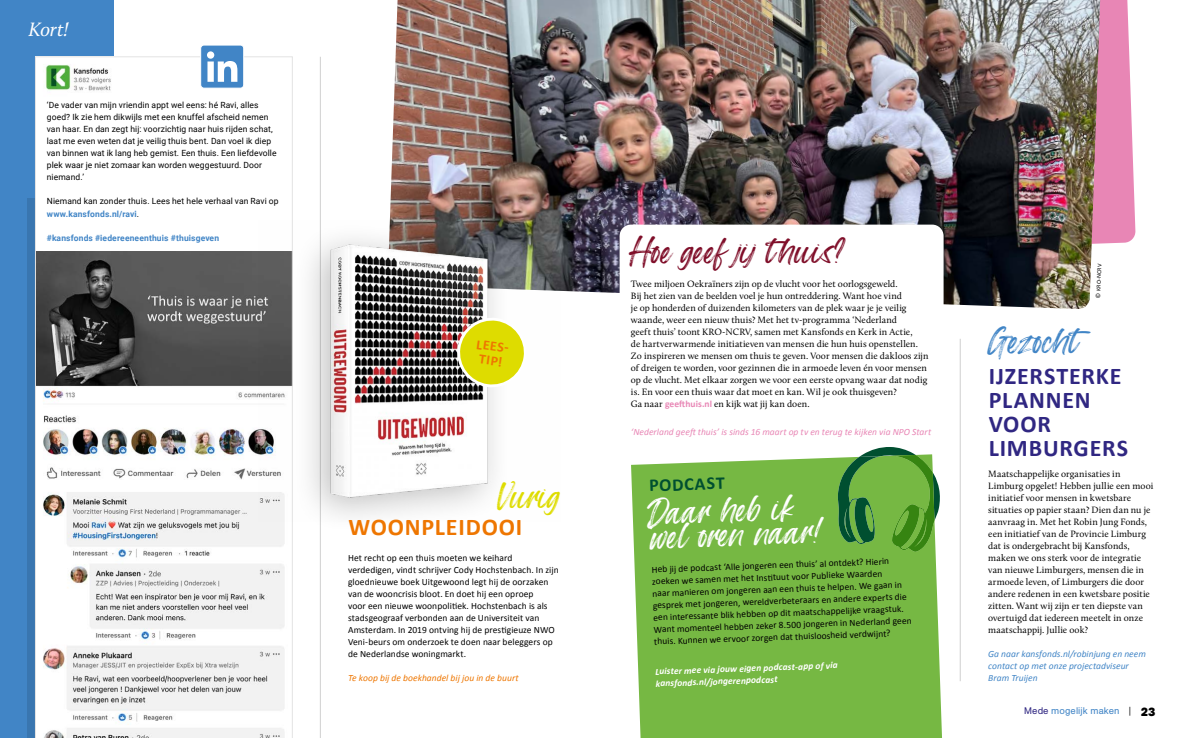
<style>
.page{position:relative;width:1191px;height:738px;background:#fff}
.page>*{position:absolute;margin:0;border:0;box-sizing:border-box;transform-origin:0 0}
.t1{font:36px "Kingston";color:#fff}
.t2{font:36px "Kingston";letter-spacing:.025em;color:#7f0e29}
.t3{font:36px "Kingston";letter-spacing:.025em;color:#4185c6}
.t4{font:36px "Kingston";letter-spacing:.01em;color:#dedc00}
.t5{font:700 24px/24px "Calibri";letter-spacing:.035em;color:#302782}
.t6{font:700 24px "Calibri";letter-spacing:.035em;color:#ee7601}
.t7{font:italic 20px "Calluna";color:#fff}
.t8{font:700 18px "Calibri";color:#004f30}
.t9{font:700 14px/14px "Calibri";color:#ee7601}
.t10{font:9.5px/12px "Calluna";letter-spacing:.005em;color:#000}
.t11{font:9.5px/12px "Calibri";letter-spacing:.005em;color:#000}
.t12{font:italic 9.5px/12px "Calibri";letter-spacing:.005em;color:#4185c6}
.t13{font:italic 700 9.5px/12px "Calibri";color:#fff}
.t14{font:italic 9.5px "Calibri";letter-spacing:.005em;color:#e886b5}
.t15{font:italic 9.5px "Calibri";letter-spacing:.005em;color:#ee7601}
.t16{font:9.5px "AG Book Std";letter-spacing:.01em;color:#4185c6}
.t17{font:8.5px/12px "Roboto";letter-spacing:.015em;color:#000}
.t18{font:700 8.5px "Roboto";letter-spacing:.015em;color:#4185c6}
.t19{font:6px "Calibri";color:#000}
.s1{font-weight:700;color:#4185c6}
.s2{font-family:"Calibri";font-weight:700;color:#e886b5}
.s3{font-family:"Arial"}
.s4{color:#302782}
.s5{font-weight:300;color:#000}
.s6{font-weight:900;font-size:12px;color:#000}
</style>
<div class="page">
<svg style="left:1100px;top:0;width:35px;height:244px;background:#ea92bc"></svg>
<hr style="left:960px;top:338px;width:1px;height:342px;background:#d0d0d0">
<div style="left:0;top:0;width:113px;height:737px;background:#4185c6"></div>
<hr style="left:320px;top:57px;width:1px;height:680px;background:#d0d0d0">
<img style="left:389px;top:0;width:711px;height:309px">
<div style="left:619px;top:224px;width:324px;height:275px;background:#fff;border-radius:11px"></div>
<div style="left:631px;top:457px;width:311px;height:280px;background:#76b843"></div>
<svg style="left:837px;top:447px;width:103px;height:104px;background:#64a44b"></svg>
<div style="left:27px;top:198px;width:257px;height:539px;background:#3976b0"></div>
<svg style="left:35px;top:56px;width:257px;height:681px"></svg>
<div style="left:201px;top:45px;width:43px;height:43px;background:#4185c6;border-radius:3px"></div>
<div style="left:200px;top:45px;width:44px;height:43px;border:1px solid #fff;border-radius:3px"></div>
<svg style="left:207px;top:61px;width:30px;height:21px"></svg>
<div style="left:207px;top:51px;width:7px;height:8px;background:#fff;border-radius:50%"></div>
<div style="left:292px;top:221px;width:219px;height:313px;background:#fff"></div>
<img style="left:259px;top:220px;width:301px;height:301px">
<svg style="left:453px;top:313px;width:78px;height:75px"></svg>
<h3 class="t7" style="left:28px;top:17px;width:42px">Kort!</h3>
<p class="t17" style="left:47px;top:99px;width:231px">‘De vader van mijn vriendin appt wel eens: hé Ravi, alles goed? Ik zie hem dikwijls met een knuffel afscheid nemen van haar. En dan zegt hij: voorzichtig naar huis rijden schat, laat me even weten dat je veilig thuis bent. Dan voel ik diep van binnen wat ik lang heb gemist. Een thuis. Een liefdevolle plek waar je niet zomaar kan worden weggestuurd. Door niemand.’</p>
<p class="t17" style="left:47px;top:195px;width:233px">Niemand kan zonder thuis. Lees het hele verhaal van Ravi op <span class="s1">www.kansfonds.nl/ravi</span>.</p>
<p class="t18" style="left:47px;top:231px;width:174px">#kansfonds #iedereeneenthuis #thuisgeven</p>
<h3 class="t9" style="left:482px;top:337px;width:39px;text-indent:-4px;rotate:8deg">LEES-<br>TIP!</h3>
<h1 class="t4" style="left:496px;top:472px;width:65px">Vurig</h1>
<h2 class="t6" style="left:348px;top:511px;width:175px">WOONPLEIDOOI</h2>
<p class="t11" style="left:348px;top:551px;width:212px">Het recht op een thuis moeten we keihard verdedigen, vindt schrijver Cody Hochstenbach. In zijn gloednieuwe boek Uitgewoond legt hij de oorzaken van de wooncrisis bloot. En doet hij een oproep<br>voor een nieuwe woonpolitiek. Hochstenbach is als stadsgeograaf verbonden aan de Universiteit van Amsterdam. In 2019 ontving hij de prestigieuze NWO Veni-beurs om onderzoek te doen naar beleggers op de Nederlandse woningmarkt.</p>
<p class="t15" style="left:348px;top:671px;width:172px">Te koop bij de boekhandel bij jou in de buurt</p>
<h1 class="t2" style="left:631px;top:228px;width:213px">Hoe geef jij thuis?</h1>
<p class="t10" style="left:631px;top:277px;width:299px">Twee miljoen Oekraïners zijn op de vlucht voor het oorlogsgeweld.<br>Bij het zien van de beelden voel je hun ontreddering. Want hoe vind<br>je op honderden of duizenden kilometers van de plek waar je je veilig waande, weer een nieuw thuis? Met het tv-programma ‘Nederland<br>geeft thuis’ toont KRO-NCRV, samen met Kansfonds en Kerk in Actie,<br>de hartverwarmende initiatieven van mensen die hun huis openstellen.<br>Zo inspireren we mensen om thuis te geven. Voor mensen die dakloos zijn of dreigen te worden, voor gezinnen die in armoede leven én voor mensen op de vlucht. Met elkaar zorgen we voor een eerste opvang waar dat nodig is. En voor een thuis waar dat moet en kan. Wil je ook thuisgeven?<br>Ga naar <span class="s2">geefthuis.nl</span> en kijk wat jij kan doen.</p>
<p class="t14" style="left:631px;top:425px;width:302px">‘Nederland geeft thuis’ is sinds 16 maart op tv en terug te kijken via NPO Start</p>
<h3 class="t8" style="left:648px;top:473px;width:77px;rotate:-2deg">PODCAST</h3>
<h1 class="t1" style="left:649px;top:489px;width:144px;rotate:-2deg">Daar heb ik</h1>
<h1 class="t1" style="left:650px;top:513px;width:172px;rotate:-2deg">wel oren naar!</h1>
<p class="t11" style="left:651px;top:563px;width:259px;rotate:-2deg">Heb jij de podcast ‘Alle jongeren een thuis’ al ontdekt? Hierin zoeken we samen met het Insti tuut voor Publieke Waarden<br>naar manieren om jongeren aan een thuis te helpen. We gaan in gesprek met jongeren, wereldverbeteraars en andere experts die een interessante blik hebben op dit maatschappelijke vraagstuk.<br>Want momenteel hebben zeker 8.500 jongeren in Nederland geen thuis. Kunnen we ervoor zorgen dat thuisloosheid verdwijnt?</p>
<p class="t13" style="left:655px;top:665px;width:184px;rotate:-2deg">Luister mee via jouw eigen podcast-app of via kansfonds.nl/jongerenpodcast</p>
<p class="t19" style="left:1094px;top:298px;width:36px;rotate:-88deg"><span class="s3">©</span> KRO-NCRV</p>
<h1 class="t3" style="left:988px;top:318px;width:91px">Gezocht</h1>
<h2 class="t5" style="left:988px;top:363px;width:141px">IJZERSTERKE<br>PLANNEN<br>VOOR<br>LIMBURGERS</h2>
<p class="t10" style="left:988px;top:467px;width:167px">Maatschappelijke organisaties in Limburg opgelet! Hebben jullie een mooi initiatief voor mensen in kwetsbare situaties op papier staan? Dien dan nu je aanvraag in. Met het Robin Jung Fonds, een initiatief van de Provincie Limburg dat is ondergebracht bij Kansfonds, maken we ons sterk voor de integratie van nieuwe Limburgers, mensen die in armoede leven, of Limburgers die door andere redenen in een kwetsbare positie zitten. Want wij zijn er ten diepste van overtuigd dat iedereen meetelt in onze maatschappij. Jullie ook?</p>
<p class="t12" style="left:988px;top:647px;width:159px">Ga naar kansfonds.nl/robinjung en neem contact op met onze projectadviseur<br>Bram Truijen</p>
<p class="t16" style="left:1024px;top:704px;width:133px"><span class="s4">Mede</span> mogelijk maken <span class="s5">|</span> <span class="s6">23</span></p>
</div>
